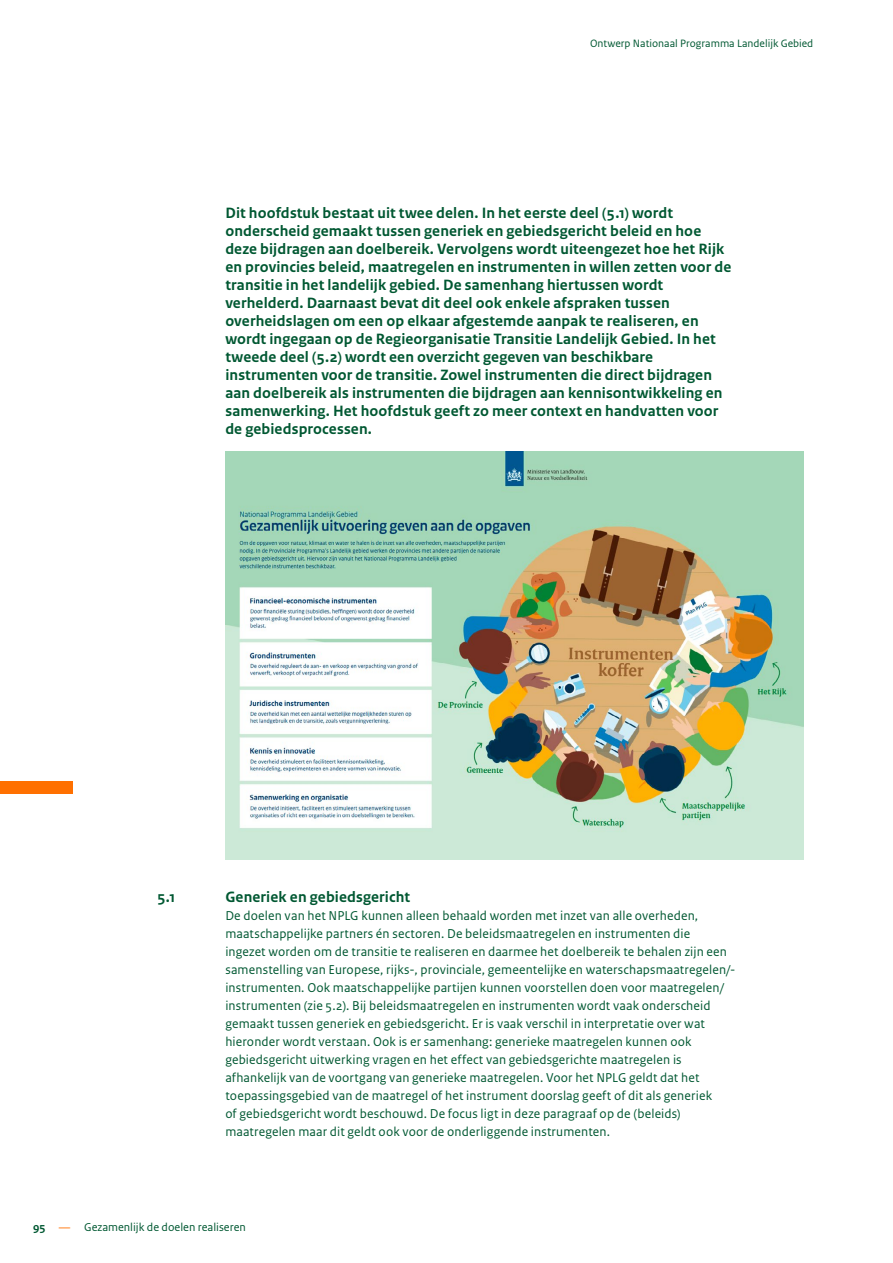
<style>
.page{position:relative;width:893px;height:1263px;background:#fff}
.page>*{position:absolute;margin:0;border:0;box-sizing:border-box;transform-origin:0 0}
.P_Intro{font:700 15.75px/18px "Rijksoverheid Sans Text";letter-spacing:.01em;color:#005832}
.H3_Paragraafkop{font:700 15.75px "Rijksoverheid Sans Text";letter-spacing:.01em;color:#005832}
.P_10_RO_Broodtekst_Sans{font:13.5px/18px "Rijksoverheid Sans Text";letter-spacing:.01em;color:#005832}
.t1{font:12px "Rijksoverheid Sans Text";color:#005832}
.t2{font:11.25px "Rijksoverheid Sans Text Regular 2";color:#005832}
.s1{font-weight:700}
.s2{color:#ff7000}
</style>
<div class="page">
<div style="left:0;top:781px;width:72px;height:13px;background:#ff7000"></div>
<img style="left:225px;top:452px;width:579px;height:408px">
<p class="t2" style="left:590px;top:37px;width:225px">Ontwerp Nationaal Programma Landelijk Gebied</p>
<p class="P_Intro" style="left:225px;top:204px;width:508px">Dit hoofdstuk bestaat uit twee delen. In het eerste deel (5.1) wordt onderscheid gemaakt tussen generiek en gebiedsgericht beleid en hoe deze bijdragen aan doelbereik. Vervolgens wordt uiteengezet hoe het Rijk en provincies beleid, maatregelen en instrumenten in willen zetten voor de transitie in het landelijk gebied. De samenhang hiertussen wordt verhelderd. Daarnaast bevat dit deel ook enkele afspraken tussen overheidslagen om een op elkaar afgestemde aanpak te realiseren, en wordt ingegaan op de Regieorganisatie Transitie Landelijk Gebied. In het tweede deel (5.2) wordt een overzicht gegeven van beschikbare instrumenten voor de transitie. Zowel instrumenten die direct bijdragen aan doelbereik als instrumenten die bijdragen aan kennisontwikkeling en samenwerking. Het hoofdstuk geeft zo meer context en handvatten voor de gebiedsprocessen.</p>
<h3 class="H3_Paragraafkop" style="left:157px;top:888px;width:20px">5.1</h3>
<h3 class="H3_Paragraafkop" style="left:225px;top:888px;width:186px">Generiek en gebiedsgericht</h3>
<p class="P_10_RO_Broodtekst_Sans" style="left:225px;top:907px;width:512px">De doelen van het NPLG kunnen alleen behaald worden met inzet van alle overheden, maatschappelijke partners én sectoren. De beleidsmaatregelen en instrumenten die<br>ingezet worden om de transitie te realiseren en daarmee het doelbereik te behalen zijn een samenstelling van Europese, rijks-, provinciale, gemeentelijke en waterschapsmaatregelen/- instrumenten. Ook maatschappelijke partijen kunnen voorstellen doen voor maatregelen/ instrumenten (zie 5.2). Bij beleidsmaatregelen en instrumenten wordt vaak onderscheid gemaakt tussen generiek en gebiedsgericht. Er is vaak verschil in interpretatie over wat hieronder wordt verstaan. Ook is er samenhang: generieke maatregelen kunnen ook gebiedsgericht uitwerking vragen en het effect van gebiedsgerichte maatregelen is afhankelijk van de voortgang van generieke maatregelen. Voor het NPLG geldt dat het toepassingsgebied van de maatregel of het instrument doorslag geeft of dit als generiek<br>of gebiedsgericht wordt beschouwd. De focus ligt in deze paragraaf op de (beleids) maatregelen maar dit geldt ook voor de onderliggende instrumenten.</p>
<p class="t1" style="left:33px;top:1220px;width:214px"><span class="s1">95</span> <span class="s2">—</span> Gezamenlijk de doelen realiseren</p>
</div>
